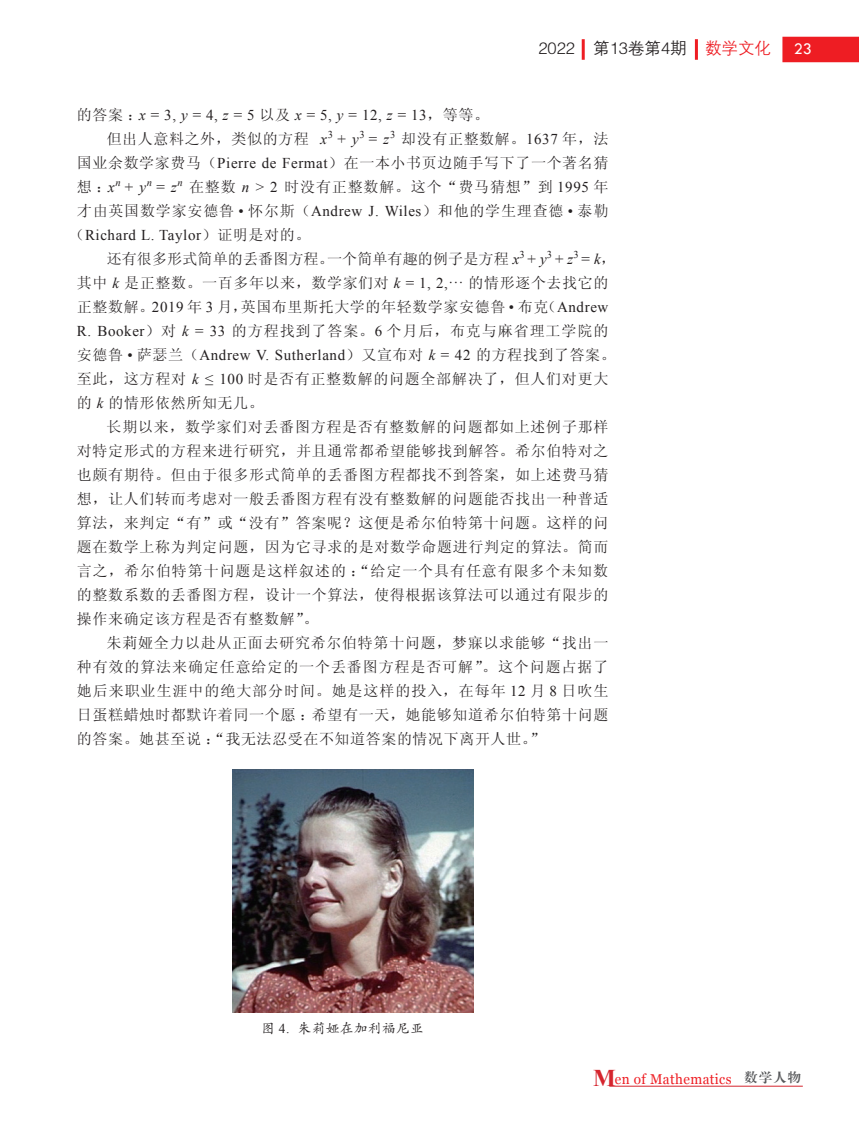
<style>
.page{position:relative;width:859px;height:1123px;background:#fff}
.page>*{position:absolute;margin:0;border:0;box-sizing:border-box;transform-origin:0 0}
.t1{font:16.5px "FZZDXK GBK1 0";color:#231f20}
.t2{font:16.5px "Tw Cen";color:#fff}
.t3{font:15px/24px "Sim Sun";letter-spacing:.04em;color:#231f20;text-align:justify}
.t4{font:15px "Times New Roman";letter-spacing:.04em;color:#231f20}
.t5{font:14.1px "Georgia";letter-spacing:.03em;color:#ee1d23;scale:.95 1}
.t6{font:13.5px "FZKTK GBK1 0";letter-spacing:.04em;color:#231f20}
.s1{color:#ee1d23}
.s2{font-family:"Sim Sun"}
.s3{font-style:italic}
.s4{font-family:"Times New Roman";font-style:italic}
.s5{font-family:"Times New Roman"}
.s6{font-family:"ST Song"}
.s7{font-family:"Times New Roman";font-weight:700;font-size:24px;color:#d5252e}
</style>
<div class="page">
<div style="left:782px;top:37px;width:77px;height:25px;background:#ee1d23"></div>
<hr style="left:695px;top:39px;width:3px;height:21px;background:#ee1d23">
<hr style="left:582px;top:39px;width:3px;height:21px;background:#ee1d23">
<hr style="left:609px;top:1085px;width:194px;height:1px;background:#d5252e">
<img style="left:232px;top:770px;width:242px;height:242px">
<p class="t1" style="left:538px;top:40px;width:234px">2022 第13卷第4期 <span class="s1">数学文化</span></p>
<p class="t2" style="left:794px;top:39px;width:20px">23</p>
<p class="t4" style="left:77px;top:105px;width:414px"><span class="s2">的答案：</span><span class="s3">x</span> = 3, <span class="s3">y</span> = 4, <span class="s3">z</span> = 5 <span class="s2">以及</span> <span class="s3">x</span> = 5, <span class="s3">y</span> = 12, <span class="s3">z</span> = 13<span class="s2">，等等。</span></p>
<p class="t3" style="left:77px;top:127px;width:533px;text-indent:30px">但出人意料之外，类似的方程 <span class="s4">x</span><sup>3</sup> <span class="s5">+</span> <span class="s4">y</span><sup>3</sup> <span class="s5">=</span> <span class="s4">z</span><sup>3</sup> 却没有正整数解。<span class="s5">1637</span> 年，法国业余数学家费马（<span class="s5">Pierre de Fermat</span>）在一本小书页边随手写下了一个著名猜想：<span class="s4">x</span><sup>n</sup> <span class="s5">+</span> <span class="s4">y</span><sup>n</sup> <span class="s5">=</span> <span class="s4">z</span><sup>n</sup> 在整数 <span class="s4">n</span> <span class="s5">&gt; 2</span> 时没有正整数解。这个“费马猜想”到 <span class="s5">1995</span> 年才由英国数学家安德鲁 <span class="s5">•</span> 怀尔斯（<span class="s5">Andrew J. Wiles</span>）和他的学生理查德 <span class="s5">•</span> 泰勒</p>
<p class="t4" style="left:69px;top:225px;width:242px"><span class="s2">（</span>Richard L. Taylor<span class="s2">）证明是对的。</span></p>
<p class="t3" style="left:77px;top:247px;width:541px;text-align:left;text-indent:30px">还有很多形式简单的丢番图方程。一个简单有趣的例子是方程 <span class="s4">x</span><sup>3</sup> <span class="s5">+</span> <span class="s4">y</span><sup>3</sup> <span class="s5">+</span> <span class="s4">z</span><sup>3</sup> <span class="s5">=</span> <span class="s4">k</span>，其中 <span class="s4">k</span> 是正整数。一百多年以来，数学家们对 <span class="s4">k</span> <span class="s5">= 1, 2,</span><span class="s6">⋯</span> 的情形逐个去找它的正整数解。<span class="s5">2019</span> 年 <span class="s5">3</span> 月，英国布里斯托大学的年轻数学家安德鲁 <span class="s5">•</span> 布克（<span class="s5">Andrew R. Booker</span>）对 <span class="s4">k</span> <span class="s5">= 33</span> 的方程找到了答案。<span class="s5">6</span> 个月后，布克与麻省理工学院的</p>
<p class="t4" style="left:77px;top:345px;width:540px"><span class="s2">安德鲁</span> • <span class="s2">萨瑟兰（</span>Andrew V. Sutherland<span class="s2">）又宣布对</span> <span class="s3">k</span> = 42 <span class="s2">的方程找到了答案。</span></p>
<p class="t3" style="left:77px;top:367px;width:533px">至此，这方程对 <span class="s4">k</span> <span class="s5">≤ 100</span> 时是否有正整数解的问题全部解决了，但人们对更大的 <span class="s4">k</span> 的情形依然所知无几。</p>
<p class="t3" style="left:77px;top:415px;width:533px;text-indent:30px">长期以来，数学家们对丢番图方程是否有整数解的问题都如上述例子那样对特定形式的方程来进行研究，并且通常都希望能够找到解答。希尔伯特对之也颇有期待。但由于很多形式简单的丢番图方程都找不到答案，如上述费马猜想，让人们转而考虑对一般丢番图方程有没有整数解的问题能否找出一种普适算法，来判定“有”或“没有”答案呢？这便是希尔伯特第十问题。这样的问题在数学上称为判定问题，因为它寻求的是对数学命题进行判定的算法。简而言之，希尔伯特第十问题是这样叙述的：“给定一个具有任意有限多个未知数的整数系数的丢番图方程，设计一个算法，使得根据该算法可以通过有限步的操作来确定该方程是否有整数解”。</p>
<p class="t3" style="left:77px;top:631px;width:533px;text-indent:30px">朱莉娅全力以赴从正面去研究希尔伯特第十问题，梦寐以求能够“找出一种有效的算法来确定任意给定的一个丢番图方程是否可解”。这个问题占据了她后来职业生涯中的绝大部分时间。她是这样的投入，在每年 <span class="s5">12</span> 月 <span class="s5">8</span> 日吹生日蛋糕蜡烛时都默许着同一个愿：希望有一天，她能够知道希尔伯特第十问题的答案。她甚至说：“我无法忍受在不知道答案的情况下离开人世。”</p>
<p class="t6" style="left:262px;top:1021px;width:164px">图 <span class="s5">4.</span> 朱莉娅在加利福尼亚</p>
<p class="t5" style="left:593px;top:1069px;width:220px"><span class="s7">M</span>en of Mathematics <sup>数学人物</sup></p>
</div>
